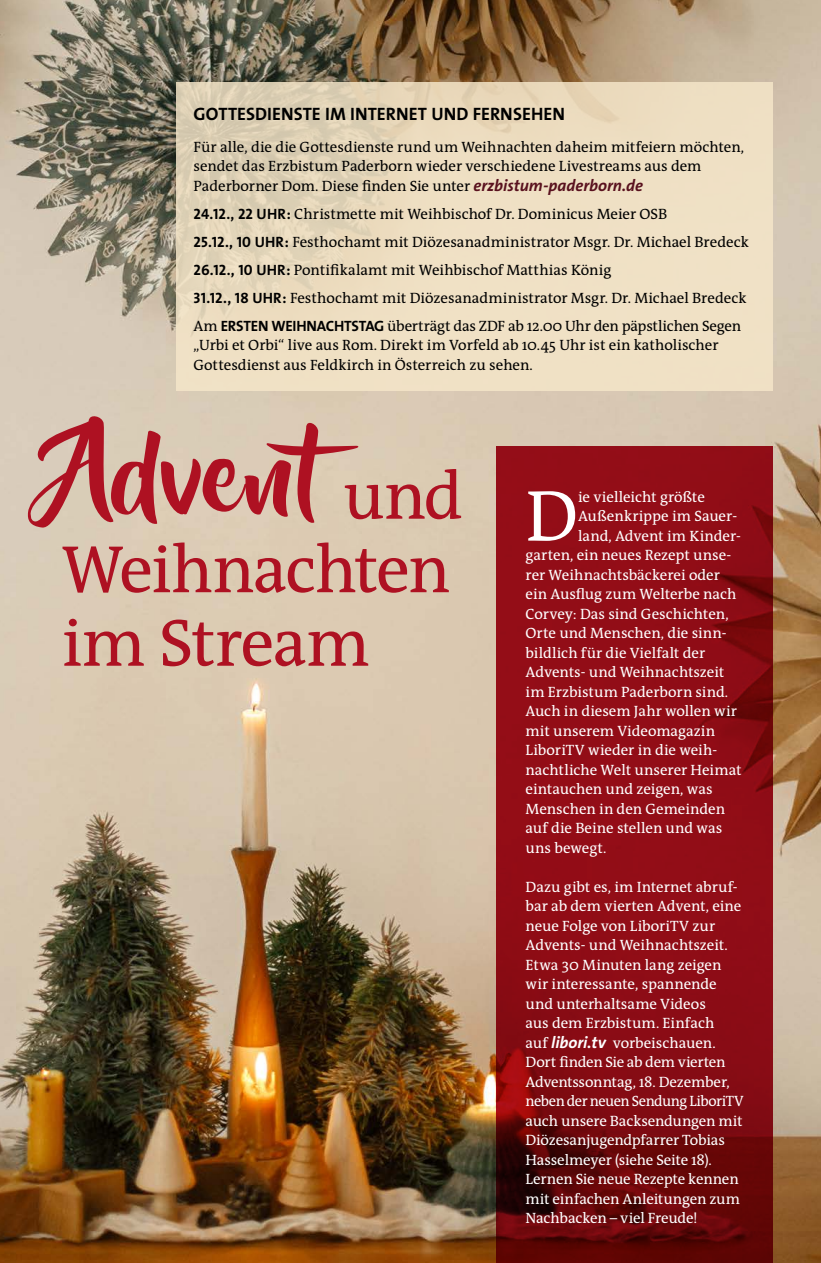
<style>
.page{position:relative;width:821px;height:1263px;background:#fff}
.page>*{position:absolute;margin:0;border:0;box-sizing:border-box;transform-origin:0 0}
.t1{font:98.4px "Beyond The Mountains";letter-spacing:-.02em;color:#ae1122}
.t2{font:72.75px "The Antiqua B5";color:#fff}
.t3{font:67.5px/73.5px "The Antiqua B5";letter-spacing:-.025em;color:#ae1122}
.t4{font:18px "The Sans Bold Caps";letter-spacing:.005em;color:#000}
.t5{font:15px/19.5px "The Antiqua B5";letter-spacing:-.005em;color:#fff}
.t6{font:15px/28px "The Antiqua B5";color:#000}
.s1{font-family:"The Sans C4 s";font-weight:700;font-style:italic;font-size:16.5px;color:#59111e}
.s2{font-family:"The Sans Bold Caps"}
.s3{font-family:"The Sans C4 s";font-weight:700;font-style:italic;font-size:16.5px}
</style>
<div class="page">
<img style="left:0;top:0;width:821px;height:1263px">
<svg style="left:497px;top:446px;width:276px;height:817px;background:#850b12"></svg>
<svg style="left:176px;top:83px;width:597px;height:308px;background:#ebdcc0"></svg>
<p class="t4" style="left:193px;top:99px;width:373px">GOTTESDIENSTE IM INTERNET UND FERNSEHEN</p>
<p class="t6" style="left:193px;top:137px;width:552px;line-height:19.5px">Für alle, die die Gottesdienste rund um Weihnachten daheim mitfeiern möchten, sendet das Erzbistum Paderborn wieder verschiedene Livestreams aus dem<br>Paderborner Dom. Diese finden Sie unter <span class="s1">erzbistum-paderborn.de</span></p>
<p class="t6" style="left:193px;top:200px;width:557px"><span class="s2">24.12., 22 UHR:</span> Christmette mit Weihbischof Dr. Dominicus Meier OSB<br><span class="s2">25.12., 10 UHR:</span> Festhochamt mit Diözesanadministrator Msgr. Dr. Michael Bredeck <span class="s2">26.12., 10 UHR:</span> Pontifikalamt mit Weihbischof Matthias König<br><span class="s2">31.12., 18 UHR:</span> Festhochamt mit Diözesanadministrator Msgr. Dr. Michael Bredeck Am <span class="s2">ERSTEN WEIHNACHTSTAG</span> überträgt das ZDF ab 12.00 Uhr den päpstlichen Segen</p>
<p class="t6" style="left:193px;top:336px;width:526px;line-height:19.5px">„Urbi et Orbi“ live aus Rom. Direkt im Vorfeld ab 10.45 Uhr ist ein katholischer<br>Gottesdienst aus Feldkirch in Österreich zu sehen.</p>
<h1 class="t1" style="left:60px;top:423px;width:328px">Advent</h1>
<h3 class="t3" style="left:62px;top:462px;width:403px;text-indent:281px">und<br>Weihnachten im Stream</h3>
<h2 class="t2" style="left:525px;top:478px;width:54px">D</h2>
<p class="t5" style="left:578px;top:487px;width:128px">ie vielleicht größte</p>
<p class="t5" style="left:578px;top:507px;width:160px">Außenkrippe im Sauer-</p>
<p class="t5" style="left:578px;top:526px;width:164px">land, Advent im Kinder-</p>
<p class="t5" style="left:525px;top:546px;width:207px">garten, ein neues Rezept unse-</p>
<p class="t5" style="left:525px;top:565px;width:196px">rer Weihnachtsbäckerei oder</p>
<p class="t5" style="left:525px;top:585px;width:212px">ein Ausflug zum Welterbe nach</p>
<p class="t5" style="left:525px;top:604px;width:205px">Corvey: Das sind Geschichten,</p>
<p class="t5" style="left:525px;top:624px;width:202px">Orte und Menschen, die sinn-</p>
<p class="t5" style="left:525px;top:643px;width:181px">bildlich für die Vielfalt der</p>
<p class="t5" style="left:525px;top:663px;width:200px">Advents- und Weihnachtszeit</p>
<p class="t5" style="left:525px;top:682px;width:204px">im Erzbistum Paderborn sind.</p>
<p class="t5" style="left:525px;top:702px;width:213px">Auch in diesem Jahr wollen wir</p>
<p class="t5" style="left:525px;top:721px;width:191px">mit unserem Videomagazin</p>
<p class="t5" style="left:525px;top:741px;width:193px">LiboriTV wieder in die weih-</p>
<p class="t5" style="left:525px;top:760px;width:218px">nachtliche Welt unserer Heimat</p>
<p class="t5" style="left:525px;top:780px;width:189px">eintauchen und zeigen, was</p>
<p class="t5" style="left:525px;top:799px;width:201px">Menschen in den Gemeinden</p>
<p class="t5" style="left:525px;top:819px;width:198px">auf die Beine stellen und was</p>
<p class="t5" style="left:525px;top:838px;width:82px">uns bewegt.</p>
<p class="t5" style="left:525px;top:877px;width:220px">Dazu gibt es, im Internet abruf&shy;bar ab dem vierten Advent, eine neue Folge von LiboriTV zur<br>Advents- und Weihnachtszeit.<br>Etwa 30 Minuten lang zeigen wir interessante, spannende und unterhaltsame Videos<br>aus dem Erzbistum. Einfach<br>auf <span class="s3">libori.tv</span> vorbeischauen.<br>Dort finden Sie ab dem vierten<br>Adventssonntag, 18. Dezember, neben der neuen Sendung LiboriTV auch unsere Backsendungen mit<br>Diözesanjugendpfarrer Tobias<br>Hasselmeyer (siehe Seite 18).<br>Lernen Sie neue Rezepte kennen mit einfachen Anleitungen zum<br>Nachbacken – viel Freude!</p>
</div>
